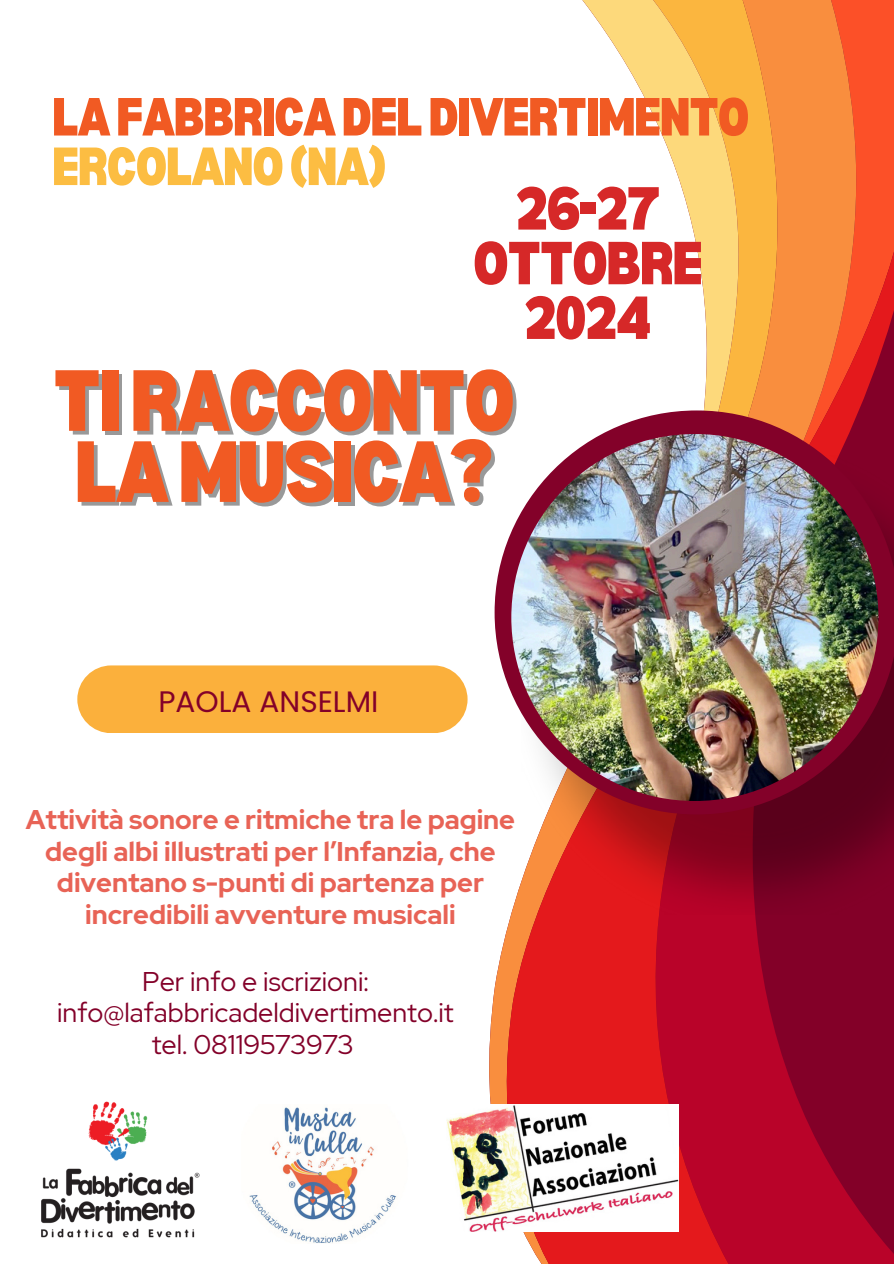
<style>
.page{position:relative;width:894px;height:1264px;background:#fff}
.page>*{position:absolute;margin:0;border:0;box-sizing:border-box;transform-origin:0 0}
.t1{font:900 semi-condensed 84.75px "Bernoru";letter-spacing:-.035em;color:#f15a23}
.t2{font:900 semi-condensed 59.4px/54.6px "Bernoru";letter-spacing:-.035em;color:#d62828;text-align:center}
.t3{font:900 semi-condensed 52.5px/49.5px "Bernoru";letter-spacing:-.035em;color:#f15a23}
.t4{font:29.55px "Poppins";color:#830129}
.t5{font:700 27px/31.5px "Red Hat Display";color:#e86356;text-align:center}
.t6{font:27px/31.5px "Red Hat Display";color:#830129;text-align:center}
.s1{color:#fcbd42}
</style>
<div class="page">
<div style="left:877px;top:0;width:16px;height:173px;background:#fc5028"></div>
<svg style="left:476px;top:0;width:401px;height:1232px"></svg>
<div style="left:787px;top:0;width:17px;height:173px;background:#f98e3e"></div>
<svg style="left:582px;top:0;width:205px;height:173px"></svg>
<svg style="left:495px;top:173px;width:398px;height:1090px"></svg>
<img style="left:521px;top:814px;width:372px;height:100px">
<svg style="left:494px;top:410px;width:399px;height:404px;fill:#830129"></svg>
<img style="left:446px;top:1104px;width:232px;height:127px">
<div style="left:77px;top:665px;width:390px;height:68px;background:#fbb03c;border-radius:34px"></div>
<img style="left:249px;top:1107px;width:147px;height:135px">
<img style="left:41px;top:1101px;width:159px;height:137px">
<img style="left:511px;top:434px;width:367px;height:367px;border-radius:50%">
<p class="t3" style="left:52px;top:90px;width:699px">LAFABBRICADELDIVERTIMENTO<br><span class="s1">ERCOLANO(NA)</span></p>
<p class="t2" style="left:472px;top:179px;width:232px">26-27<br>OTTOBRE<br>2024</p>
<h2 class="t1" style="left:52px;top:352px;width:464px">TIRACCONTO</h2>
<h1 class="t1" style="left:74px;top:423px;width:420px">LAMUSICA?</h1>
<p class="t4" style="left:158px;top:681px;width:221px">PAOLA ANSELMI</p>
<p class="t5" style="left:26px;top:804px;width:490px">Attività sonore e ritmiche tra le pagine degli albi illustrati per l’Infanzia, che diventano s-punti di partenza per incredibili avventure musicali</p>
<p class="t6" style="left:57px;top:965px;width:398px">Per info e iscrizioni: info@lafabbricadeldivertimento.it</p>
<p class="t6" style="left:152px;top:1028px;width:203px">tel. 08119573973</p>
</div>
